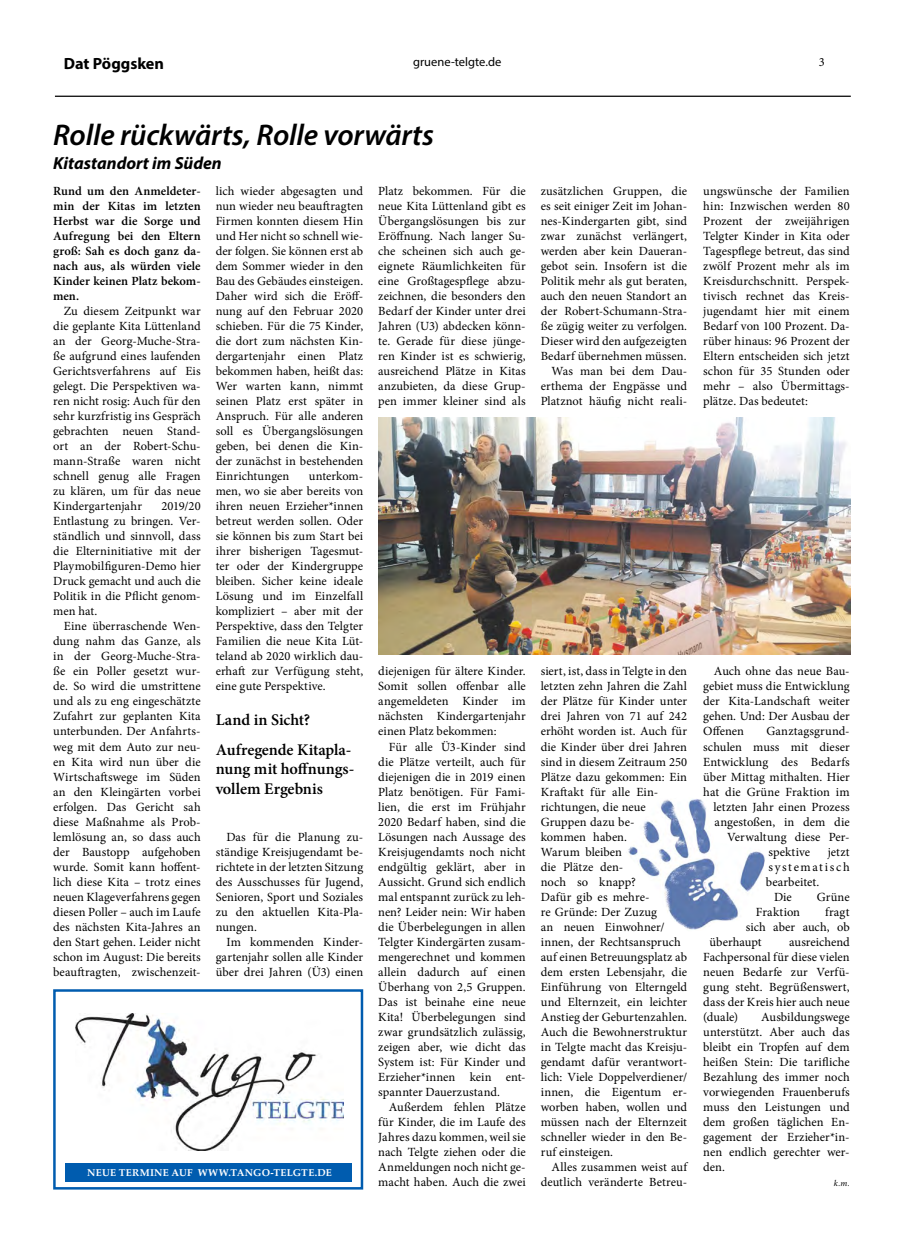
<style>
.page{position:relative;width:904px;height:1241px;background:#fff}
.page>*{position:absolute;margin:0;border:0;box-sizing:border-box;transform-origin:0 0}
.t1{font:italic 600 30px "Myriad Pro";letter-spacing:-.005em;color:#000}
.t2{font:italic 700 17.5px "Myriad Pro";color:#000}
.t3{font:600 16.25px/29.9px "Minion Pro";letter-spacing:-.005em;color:#000}
.t4{font:700 16.25px "Myriad Pro";color:#000}
.t5{font:12.5px/15px "Minion Pro";color:#000;text-align:justify}
.t6{font:600 12.5px/15px "Minion Pro";letter-spacing:.005em;color:#000;text-align:justify}
.t7{font:12.5px "Myriad Pro";color:#000}
.t8{font:12.5px "Minion Pro";letter-spacing:.13em;color:#000}
.t9{font:700 10px "Palatino";letter-spacing:.03em;color:#fff}
.t10{font:italic 8.75px "Minion Pro";color:#000}
</style>
<div class="page">
<hr style="left:55px;top:96px;width:795px;height:1px;background:#000">
<div style="left:65px;top:1163px;width:287px;height:18px;background:#005caf"></div>
<img style="left:75px;top:1013px;width:268px;height:137px">
<div style="left:53px;top:989px;width:310px;height:200px;border:2px solid #005caf"></div>
<img style="left:378px;top:417px;width:472px;height:237px">
<img style="left:628px;top:799px;width:137px;height:131px">
<h3 class="t4" style="left:64px;top:53px;width:102px">Dat Pöggsken</h3>
<p class="t7" style="left:413px;top:54px;width:90px">gruene-telgte.de</p>
<p class="t5" style="left:819px;top:54px;width:7px">3</p>
<h1 class="t1" style="left:53px;top:116px;width:382px">Rolle rückwärts, Rolle vorwärts</h1>
<h2 class="t2" style="left:53px;top:152px;width:170px">Kitastandort im Süden</h2>
<p class="t6" style="left:53px;top:183px;width:149px">Rund um den Anmeldeter&shy;min der Kitas im letzten Herbst war die Sorge und Aufregung bei den Eltern groß: Sah es doch ganz da&shy;nach aus, als würden viele Kinder keinen Platz bekom&shy;men.</p>
<p class="t5" style="left:53px;top:304px;width:149px;text-indent:11px">Zu diesem Zeitpunkt war die geplante Kita Lüttenland an der Georg-Muche-Stra&shy;ße aufgrund eines laufenden Gerichtsverfahrens auf Eis gelegt. Die Perspektiven wa&shy;ren nicht rosig: Auch für den sehr kurzfristig ins Gespräch gebrachten neuen Stand&shy;ort an der Robert-Schu&shy;mann-Straße waren nicht schnell genug alle Fragen zu klären, um für das neue Kindergartenjahr</p>
<p class="t5" style="left:53px;top:499px;width:149px;text-indent:108px">2019/20<br>Entlastung zu bringen. Ver&shy;ständlich und sinnvoll, dass die Elterninitiative mit der Playmobilfiguren-Demo hier Druck gemacht und auch die Politik in die Pflicht genom&shy;men hat.</p>
<p class="t5" style="left:53px;top:619px;width:149px;text-indent:11px">Eine überraschende Wen&shy;dung nahm das Ganze, als in der Georg-Muche-Stra&shy;ße ein Poller gesetzt wur&shy;de. So wird die umstrittene und als zu eng eingeschätzte Zufahrt zur geplanten Kita unterbunden. Der Anfahrts&shy;weg mit dem Auto zur neu&shy;en Kita wird nun über die Wirtschaftswege im Süden an den Kleingärten vorbei erfolgen. Das Gericht sah diese Maßnahme als Prob&shy;lemlösung an, so dass auch der Baustopp aufgehoben wurde. Somit kann hoffent&shy;lich diese Kita – trotz eines neuen Klageverfahrens gegen diesen Poller – auch im Laufe des nächsten Kita-Jahres an den Start gehen. Leider nicht schon im August: Die bereits beauftragten, zwischenzeit-</p>
<p class="t5" style="left:216px;top:184px;width:149px">lich wieder abgesagten und nun wieder neu beauftragten Firmen konnten diesem Hin und Her nicht so schnell wie&shy;der folgen. Sie können erst ab dem Sommer wieder in den Bau des Gebäudes einsteigen.<br>Daher wird sich die Eröff&shy;nung auf den Februar 2020 schieben. Für die 75 Kinder, die dort zum nächsten Kin&shy;dergartenjahr einen Platz bekommen haben, heißt das:<br>Wer warten kann, nimmt seinen Platz erst später in Anspruch. Für alle anderen soll es Übergangslösungen geben, bei denen die Kin&shy;der zunächst in bestehenden Einrichtungen</p>
<p class="t5" style="left:216px;top:469px;width:149px;text-indent:93px">unterkom&shy;men, wo sie aber bereits von ihren neuen Erzieher*innen betreut werden sollen. Oder sie können bis zum Start bei ihrer bisherigen Tagesmut&shy;ter oder der Kindergruppe bleiben. Sicher keine ideale Lösung und im Einzelfall kompliziert – aber mit der Perspektive, dass den Telgter Familien die neue Kita Lüt&shy;teland ab 2020 wirklich dau&shy;erhaft zur Verfügung steht, eine gute Perspektive.</p>
<h3 class="t3" style="left:216px;top:704px;width:137px">Land in Sicht?<br>Aufregende Kitapla-</h3>
<h3 class="t3" style="left:216px;top:759px;width:140px;line-height:19.5px">nung mit hoffnungs&shy;vollem Ergebnis</h3>
<p class="t5" style="left:216px;top:829px;width:149px;text-indent:11px">Das für die Planung zu&shy;ständige Kreisjugendamt be&shy;richtete in der letzten Sitzung des Ausschusses für Jugend, Senioren, Sport und Soziales zu den aktuellen Kita-Pla&shy;nungen.</p>
<p class="t5" style="left:216px;top:934px;width:149px;text-indent:11px">Im kommenden Kinder&shy;gartenjahr sollen alle Kinder über drei Jahren (Ü3) einen</p>
<p class="t9" style="left:87px;top:1163px;width:246px">NEUE TERMINE AUF WWW.TANGO-TELGTE.DE</p>
<p class="t5" style="left:378px;top:184px;width:149px">Platz bekommen. Für die neue Kita Lüttenland gibt es Übergangslösungen bis zur Eröffnung. Nach langer Su&shy;che scheinen sich auch ge&shy;eignete Räumlichkeiten für eine Großtagespflege abzu&shy;zeichnen, die besonders den Bedarf der Kinder unter drei Jahren (U3) abdecken könn&shy;te. Gerade für diese jünge&shy;ren Kinder ist es schwierig, ausreichend Plätze in Kitas anzubieten, da diese Grup&shy;pen immer kleiner sind als</p>
<p class="t5" style="left:378px;top:664px;width:149px">diejenigen für ältere Kinder.<br>Somit sollen offenbar alle angemeldeten Kinder im nächsten Kindergartenjahr einen Platz bekommen:</p>
<p class="t5" style="left:378px;top:739px;width:149px;text-indent:11px">Für alle Ü3-Kinder sind die Plätze verteilt, auch für diejenigen die in 2019 einen Platz benötigen. Für Fami&shy;lien, die erst im Frühjahr 2020 Bedarf haben, sind die Lösungen nach Aussage des Kreisjugendamts noch nicht endgültig geklärt, aber in Aussicht. Grund sich endlich mal entspannt zurück zu leh&shy;nen? Leider nein: Wir haben die Überbelegungen in allen Telgter Kindergärten zusam&shy;mengerechnet und kommen allein dadurch auf einen Überhang von 2,5 Gruppen.<br>Das ist beinahe eine neue Kita! Überbelegungen sind zwar grundsätzlich zulässig, zeigen aber, wie dicht das System ist: Für Kinder und Erzieher*innen kein ent&shy;spannter Dauerzustand.</p>
<p class="t5" style="left:378px;top:1099px;width:149px;text-indent:11px">Außerdem fehlen Plätze für Kinder, die im Laufe des Jahres dazu kommen, weil sie nach Telgte ziehen oder die Anmeldungen noch nicht ge&shy;macht haben. Auch die zwei</p>
<p class="t5" style="left:540px;top:184px;width:148px;text-align:right">zusätzlichen Gruppen, die es seit einiger Zeit im Johan&shy;nes-Kindergarten gibt, sind zwar zunächst verlängert, werden aber kein Daueran&shy;gebot sein. Insofern ist die<br>Politik mehr als gut beraten, auch den neuen Standort an der Robert-Schumann-Stra&shy;ße zügig weiter zu verfolgen.<br>Dieser wird den aufgezeigten<br>Bedarf übernehmen müssen.<br>Was man bei dem Dau&shy;erthema der Engpässe und<br>Platznot häufig nicht reali-</p>
<p class="t5" style="left:703px;top:184px;width:148px">ungswünsche der Familien hin: Inzwischen werden 80<br>Prozent der zweijährigen Telgter Kinder in Kita oder Tagespflege betreut, das sind zwölf Prozent mehr als im Kreisdurchschnitt. Perspek&shy;tivisch rechnet das Kreis&shy;jugendamt hier mit einem Bedarf von 100 Prozent. Da&shy;rüber hinaus: 96 Prozent der Eltern entscheiden sich jetzt schon für 35 Stunden oder mehr – also Übermittags&shy;plätze. Das bedeutet:</p>
<p class="t5" style="left:540px;top:664px;width:148px;text-align:left">siert, ist, dass in Telgte in den letzten zehn Jahren die Zahl der Plätze für Kinder unter drei Jahren von 71 auf 242 erhöht worden ist. Auch für die Kinder über drei Jahren sind in diesem Zeitraum 250<br>Plätze dazu gekommen: Ein<br>Kraftakt für alle Ein&shy;richtungen, die neue<br>Gruppen dazu be-<br>kommen haben.<br>Warum bleiben<br>die Plätze den-<br>noch so knapp?<br>Dafür gib es mehre-<br>re Gründe: Der Zuzug<br>an neuen Einwohner/ innen, der Rechtsanspruch auf einen Betreuungsplatz ab dem ersten Lebensjahr, die<br>Einführung von Elterngeld und Elternzeit, ein leichter<br>Anstieg der Geburtenzahlen.<br>Auch die Bewohnerstruktur in Telgte macht das Kreisju&shy;gendamt dafür verantwort&shy;lich: Viele Doppelverdiener/ innen, die Eigentum er&shy;worben haben, wollen und müssen nach der Elternzeit schneller wieder in den Be&shy;ruf einsteigen.</p>
<p class="t5" style="left:540px;top:1159px;width:148px;text-align:right">Alles zusammen weist auf deutlich veränderte Betreu-</p>
<p class="t5" style="left:703px;top:664px;width:148px;text-indent:11px">Auch ohne das neue Bau&shy;gebiet muss die Entwicklung der Kita-Landschaft weiter gehen. Und: Der Ausbau der Offenen</p>
<p class="t5" style="left:766px;top:724px;width:85px">Ganztagsgrund-</p>
<p class="t5" style="left:703px;top:739px;width:148px">schulen muss mit dieser</p>
<p class="t5" style="left:703px;top:754px;width:148px">Entwicklung des Bedarfs</p>
<p class="t5" style="left:703px;top:769px;width:148px">über Mittag mithalten. Hier</p>
<p class="t5" style="left:703px;top:784px;width:148px">hat die Grüne Fraktion im</p>
<p class="t5" style="left:713px;top:799px;width:138px">letzten Jahr einen Prozess</p>
<p class="t5" style="left:714px;top:814px;width:137px">angestoßen, in dem die</p>
<p class="t5" style="left:727px;top:829px;width:124px">Verwaltung diese Per-</p>
<p class="t5" style="left:768px;top:844px;width:43px">spektive</p>
<p class="t5" style="left:827px;top:844px;width:23px">jetzt</p>
<p class="t8" style="left:768px;top:858px;width:83px">systematisch</p>
<p class="t5" style="left:766px;top:874px;width:55px">bearbeitet.</p>
<p class="t5" style="left:774px;top:889px;width:19px">Die</p>
<p class="t5" style="left:816px;top:889px;width:34px">Grüne</p>
<p class="t5" style="left:756px;top:904px;width:46px">Fraktion</p>
<p class="t5" style="left:825px;top:904px;width:26px">fragt</p>
<p class="t5" style="left:746px;top:919px;width:105px">sich aber auch, ob</p>
<p class="t5" style="left:709px;top:934px;width:53px">überhaupt</p>
<p class="t5" style="left:703px;top:934px;width:148px;text-indent:86px">ausreichend Fachpersonal für diese vielen neuen Bedarfe zur Verfü&shy;gung steht. Begrüßenswert, dass der Kreis hier auch neue (duale)</p>
<p class="t5" style="left:703px;top:1009px;width:148px;text-indent:58px">Ausbildungswege unterstützt. Aber auch das bleibt ein Tropfen auf dem heißen Stein: Die tarifliche Bezahlung des immer noch vorwiegenden Frauenberufs muss den Leistungen und dem großen täglichen En&shy;gagement der Erzieher*in&shy;nen endlich gerechter wer&shy;den.</p>
<p class="t10" style="left:834px;top:1176px;width:17px">k.m.</p>
</div>
